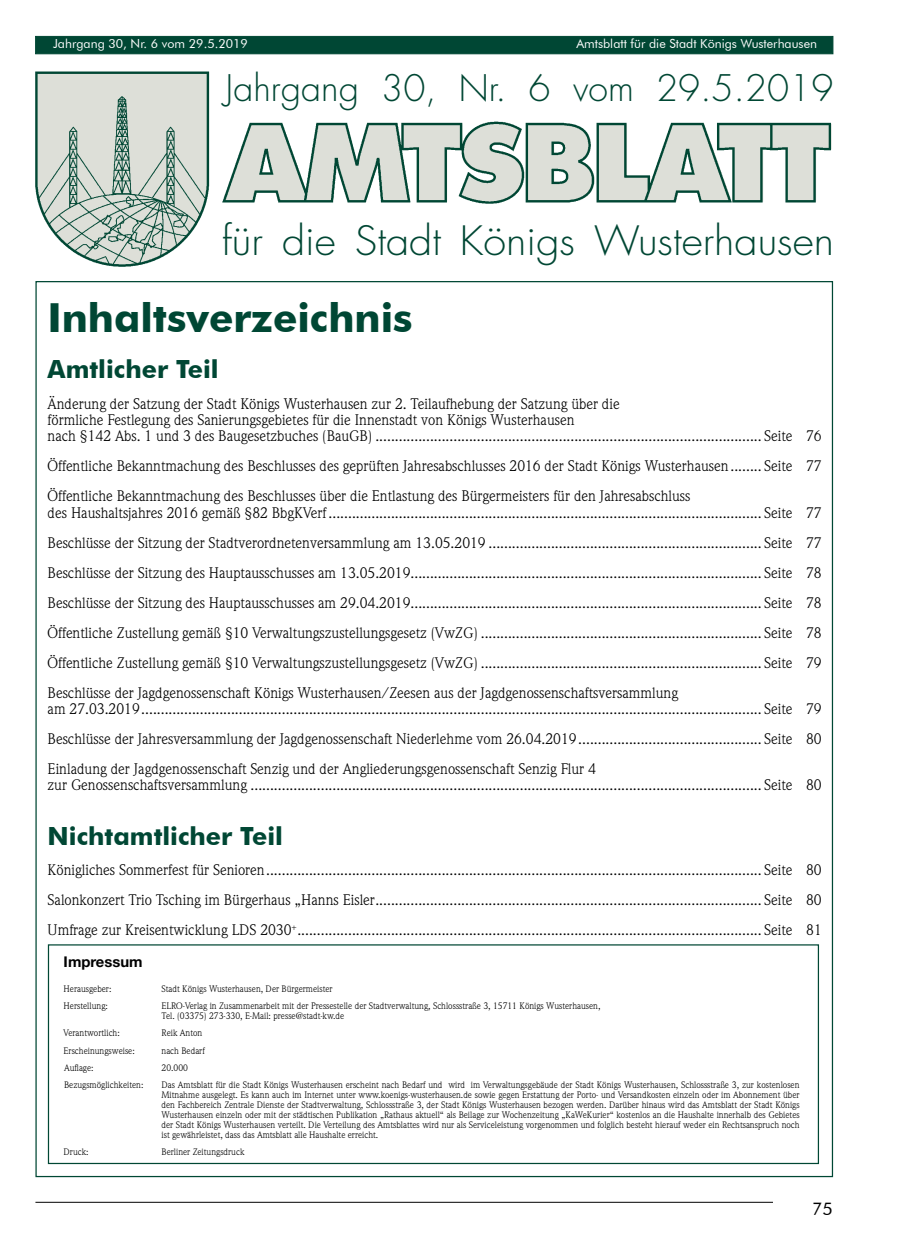
<style>
.page{position:relative;width:904px;height:1241px;background:#fff}
.page>*{position:absolute;margin:0;border:0;box-sizing:border-box;transform-origin:0 0}
.t1{font:700 40px "Futura BT";color:#004734}
.t2{font:300 39.38px "Futura Std";color:#004734;scale:1.05 1}
.t3{font:300 35.62px "Futura Std";color:#004734}
.t4{font:700 25px "Futura BT";color:#004734}
.t5{font:17.5px "Futura BT";color:#000}
.t6{font:15px/30px "Weidemann Std";color:#000;text-align:justify}
.t7{font:700 14.75px "Helvetica Neue LT Std";color:#000}
.t8{font:12.5px "Futura BT";color:#fff}
.t9{font:9.25px/9.9px "Weidemann Std";color:#000}
</style>
<div class="page">
<hr style="left:35px;top:1201px;width:738px;height:1px;background:#000">
<div style="left:35px;top:36px;width:798px;height:18px;background:#004734;border:1px solid #004734"></div>
<img style="left:35px;top:72px;width:795px;height:194px">
<p class="t8" style="left:53px;top:36px;width:196px">Jahrgang 30, Nr. 6 vom 29.5.2019</p>
<p class="t8" style="left:576px;top:36px;width:242px">Amtsblatt für die Stadt Königs Wusterhausen</p>
<h3 class="t3" style="left:225px;top:66px;width:609px">Jahrgang 30, Nr. 6 vom 29.5.2019</h3>
<h2 class="t2" style="left:222px;top:217px;width:584px">für die Stadt Königs Wusterhausen</h2>
<h1 class="t1" style="left:47px;top:293px;width:366px">Inhaltsverzeichnis</h1>
<h3 class="t4" style="left:48px;top:354px;width:172px">Amtlicher Teil</h3>
<p class="t6" style="left:48px;top:395px;width:775px;line-height:16.2px;text-align:left">Änderung der Satzung der Stadt Königs Wusterhausen zur 2. Teilaufhebung der Satzung über die<br>förmliche Festlegung des Sanierungsgebietes für die Innenstadt von Königs Wusterhausen<br>nach §142 Abs. 1 und 3 des Baugesetzbuches (BauGB) ................................................................................................... Seite 76</p>
<p class="t6" style="left:48px;top:451px;width:775px">Öffentliche Bekanntmachung des Beschlusses des geprüften Jahresabschlusses 2016 der Stadt Königs Wusterhausen........ Seite 77<br>Öffentliche Bekanntmachung des Beschlusses über die Entlastung des Bürgermeisters für den Jahresabschluss</p>
<p class="t6" style="left:48px;top:497px;width:775px">des Haushaltsjahres 2016 gemäß §82 BbgKVerf ............................................................................................................... Seite 77<br>Beschlüsse der Sitzung der Stadtverordnetenversammlung am 13.05.2019 ...................................................................... Seite 77<br>Beschlüsse der Sitzung des Hauptausschusses am 13.05.2019.......................................................................................... Seite 78<br>Beschlüsse der Sitzung des Hauptausschusses am 29.04.2019.......................................................................................... Seite 78<br>Öffentliche Zustellung gemäß §10 Verwaltungszustellungsgesetz (VwZG) ........................................................................ Seite 78<br>Öffentliche Zustellung gemäß §10 Verwaltungszustellungsgesetz (VwZG) ........................................................................ Seite 79<br>Beschlüsse der Jagdgenossenschaft Königs Wusterhausen/Zeesen aus der Jagdgenossenschaftsversammlung</p>
<p class="t6" style="left:48px;top:693px;width:775px">am 27.03.2019............................................................................................................................................................... Seite 79<br>Beschlüsse der Jahresversammlung der Jagdgenossenschaft Niederlehme vom 26.04.2019............................................... Seite 80<br>Einladung der Jagdgenossenschaft Senzig und der Angliederungsgenossenschaft Senzig Flur 4</p>
<p class="t6" style="left:48px;top:769px;width:775px">zur Genossenschaftsversammlung ................................................................................................................................... Seite 80</p>
<h3 class="t4" style="left:48px;top:820px;width:237px">Nichtamtlicher Teil</h3>
<p class="t6" style="left:48px;top:855px;width:775px">Königliches Sommerfest für Senioren............................................................................................................................... Seite 80<br>Salonkonzert Trio Tsching im Bürgerhaus „Hanns Eisler................................................................................................... Seite 80<br>Umfrage zur Kreisentwicklung LDS 2030<sup>+</sup>....................................................................................................................... Seite 81</p>
<p class="t7" style="left:64px;top:952px;width:80px">Impressum</p>
<p class="t9" style="left:64px;top:983px;width:49px">Herausgeber:</p>
<p class="t9" style="left:161px;top:983px;width:173px">Stadt Königs Wusterhausen, Der Bürgermeister</p>
<p class="t9" style="left:64px;top:1000px;width:46px">Herstellung:</p>
<p class="t9" style="left:161px;top:1000px;width:440px">ELRO-Verlag in Zusammenarbeit mit der Pressestelle der Stadtverwaltung, Schlossstraße 3, 15711 Königs Wusterhausen,<br>Tel. (03375) 273-330, E-Mail: presse@stadt-kw.de</p>
<p class="t9" style="left:64px;top:1027px;width:58px">Verantwortlich:</p>
<p class="t9" style="left:161px;top:1027px;width:42px">Reik Anton</p>
<p class="t9" style="left:64px;top:1045px;width:73px">Erscheinungsweise:</p>
<p class="t9" style="left:161px;top:1045px;width:45px">nach Bedarf</p>
<p class="t9" style="left:64px;top:1062px;width:31px">Auflage:</p>
<p class="t9" style="left:161px;top:1062px;width:28px">20.000</p>
<p class="t9" style="left:64px;top:1079px;width:81px">Bezugsmöglichkeiten:</p>
<p class="t9" style="left:161px;top:1079px;width:639px;text-align:justify">Das Amtsblatt für die Stadt Königs Wusterhausen erscheint nach Bedarf und wird im Verwaltungsgebäude der Stadt Königs Wusterhausen, Schlossstraße 3, zur kostenlosen Mitnahme ausgelegt. Es kann auch im Internet unter www.koenigs-wusterhausen.de sowie gegen Erstattung der Porto- und Versandkosten einzeln oder im Abonnement über den Fachbereich Zentrale Dienste der Stadtverwaltung, Schlossstraße 3, der Stadt Königs Wusterhausen bezogen werden. Darüber hinaus wird das Amtsblatt der Stadt Königs Wusterhausen einzeln oder mit der städtischen Publikation „Rathaus aktuell“ als Beilage zur Wochenzeitung „KaWeKurier“ kostenlos an die Haushalte innerhalb des Gebietes der Stadt Königs Wusterhausen verteilt. Die Verteilung des Amtsblattes wird nur als Serviceleistung vorgenommen und folglich besteht hierauf weder ein Rechtsanspruch noch ist gewährleistet, dass das Amtsblatt alle Haushalte erreicht.</p>
<p class="t9" style="left:64px;top:1146px;width:27px">Druck:</p>
<p class="t9" style="left:161px;top:1146px;width:84px">Berliner Zeitungsdruck</p>
<p class="t5" style="left:812px;top:1198px;width:22px">75</p>
</div>
